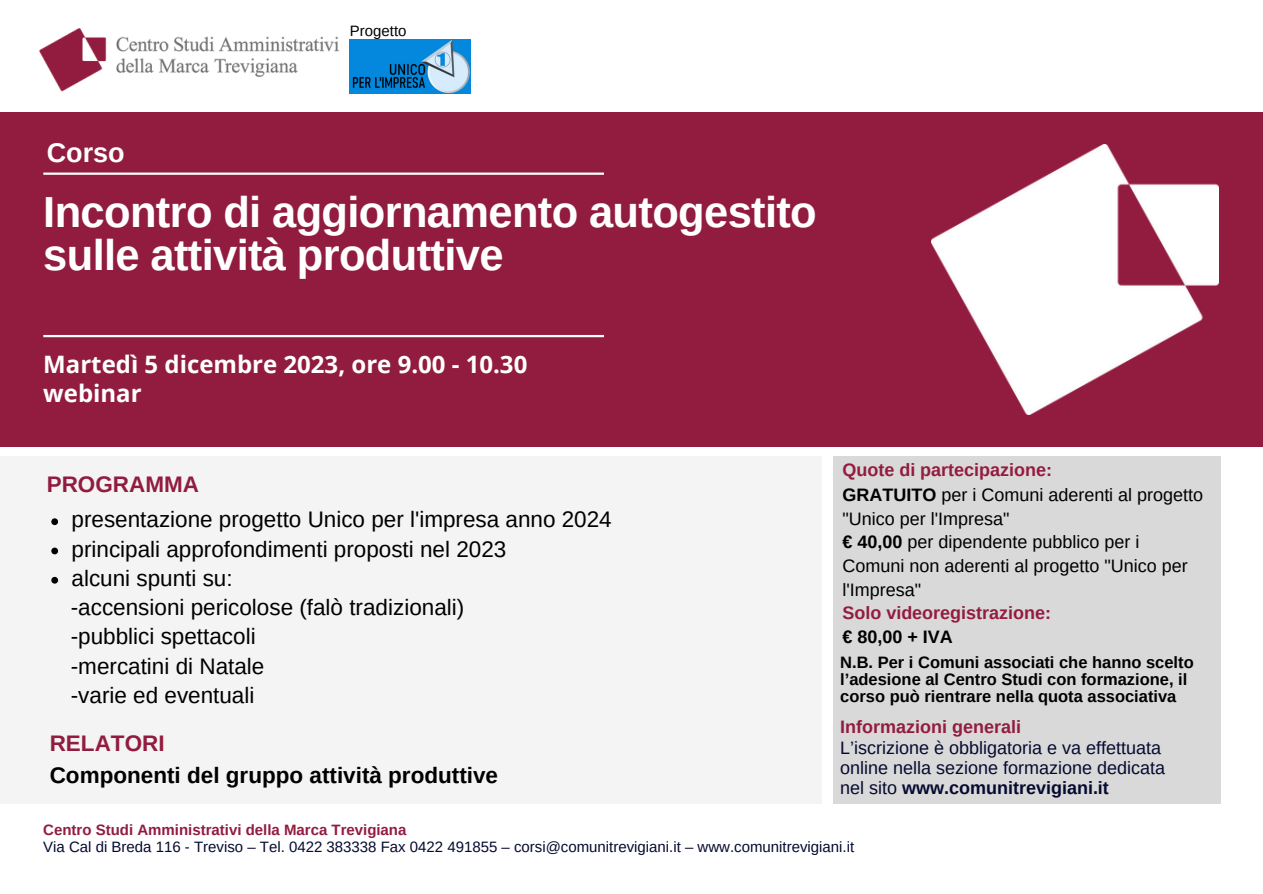
<style>
.page{position:relative;width:1263px;height:894px;background:#fff}
.page>*{position:absolute;margin:0;border:0;box-sizing:border-box;transform-origin:0 0}
.t1{font:700 43.5px "Arimo";letter-spacing:-.015em;color:#fff}
.t2{font:700 27px "Arimo";color:#fff}
.t3{font:700 24px "Open Sans";color:#fff}
.t4{font:22.5px "Arimo";color:#000}
.t5{font:700 22.5px "Arimo";color:#000}
.t6{font:700 22.5px "Arimo";color:#921c40}
.t7{font:18px/23.5px "Arimo";color:#000}
.t8{font:18px "Arimo";color:#050a30}
.t9{font:700 18px "Arimo";color:#931c40}
.t10{font:700 18px "Arimo";color:#050a30}
.t11{font:700 18px "Arimo";color:#921c40}
.t12{font:700 18px "Arimo";color:#000}
.t13{font:700 16.5px/16.8px "Arimo";color:#000}
.t14{font:15px "Arimo";color:#050a30}
.t15{font:700 15px "Arimo";color:#921c40}
.t16{font:15px "Arimo";color:#000}
.s1{font-weight:700}
.s2{font-weight:400}
</style>
<div class="page">
<div style="left:0;top:112px;width:1262px;height:334px;background:#921c40"></div>
<div style="left:0;top:456px;width:821px;height:347px;background:#f4f4f4"></div>
<div style="left:833px;top:456px;width:387px;height:347px;background:#d9d9d9"></div>
<hr style="left:43px;top:335px;width:561px;height:2px;background:#fff">
<hr style="left:43px;top:172px;width:561px;height:3px;background:#fff">
<img style="left:931px;top:144px;width:287px;height:270px">
<img style="left:39px;top:28px;width:321px;height:66px">
<img style="left:350px;top:40px;width:120px;height:54px">
<svg style="left:51px;top:518px;width:7px;height:7px"></svg>
<svg style="left:51px;top:547px;width:7px;height:7px"></svg>
<svg style="left:51px;top:576px;width:7px;height:7px"></svg>
<p class="t2" style="left:47px;top:137px;width:79px">Corso</p>
<p class="t16" style="left:350px;top:22px;width:58px">Progetto</p>
<p class="t1" style="left:43px;top:187px;width:775px">Incontro di aggiornamento autogestito</p>
<p class="t1" style="left:43px;top:230px;width:462px">sulle attività produttive</p>
<p class="t3" style="left:43px;top:348px;width:485px">Martedì 5 dicembre 2023, ore 9.00 - 10.30</p>
<p class="t3" style="left:43px;top:376px;width:100px">webinar</p>
<p class="t6" style="left:47px;top:471px;width:154px">PROGRAMMA</p>
<p class="t4" style="left:72px;top:507px;width:542px">presentazione progetto Unico per l'impresa anno 2024</p>
<p class="t4" style="left:72px;top:536px;width:436px">principali approfondimenti proposti nel 2023</p>
<p class="t4" style="left:72px;top:565px;width:163px">alcuni spunti su:</p>
<p class="t4" style="left:71px;top:594px;width:395px">-accensioni pericolose (falò tradizionali)</p>
<p class="t4" style="left:71px;top:623px;width:186px">-pubblici spettacoli</p>
<p class="t4" style="left:71px;top:653px;width:195px">-mercatini di Natale</p>
<p class="t4" style="left:71px;top:682px;width:185px">-varie ed eventuali</p>
<p class="t6" style="left:50px;top:730px;width:116px">RELATORI</p>
<p class="t5" style="left:50px;top:762px;width:450px">Componenti del gruppo attività produttive</p>
<p class="t9" style="left:842px;top:459px;width:211px">Quote di partecipazione:</p>
<p class="t7" style="left:842px;top:483px;width:362px"><span class="s1">GRATUITO</span> per i Comuni aderenti al progetto "Unico per l'Impresa"</p>
<p class="t7" style="left:842px;top:530px;width:347px"><span class="s1">€ 40,00</span> per dipendente pubblico per i<br>Comuni non aderenti al progetto "Unico per l'Impresa"</p>
<p class="t9" style="left:842px;top:603px;width:210px">Solo videoregistrazione:</p>
<p class="t12" style="left:842px;top:626px;width:112px">€ 80,00 + IVA</p>
<p class="t13" style="left:840px;top:654px;width:355px">N.B. Per i Comuni associati che hanno scelto l’adesione al Centro Studi con formazione, il corso può rientrare nella quota associativa</p>
<p class="t11" style="left:840px;top:717px;width:182px">Informazioni generali</p>
<p class="t8" style="left:840px;top:737px;width:322px">L’iscrizione è obbligatoria e va effettuata</p>
<p class="t8" style="left:840px;top:757px;width:326px">online nella sezione formazione dedicata</p>
<p class="t10" style="left:840px;top:777px;width:270px"><span class="s2">nel sito</span> www.comunitrevigiani.it</p>
<p class="t15" style="left:43px;top:821px;width:365px">Centro Studi Amministrativi della Marca Trevigiana</p>
<p class="t14" style="left:43px;top:838px;width:812px">Via Cal di Breda 116 - Treviso – Tel. 0422 383338 Fax 0422 491855 – corsi@comunitrevigiani.it – www.comunitrevigiani.it</p>
</div>
